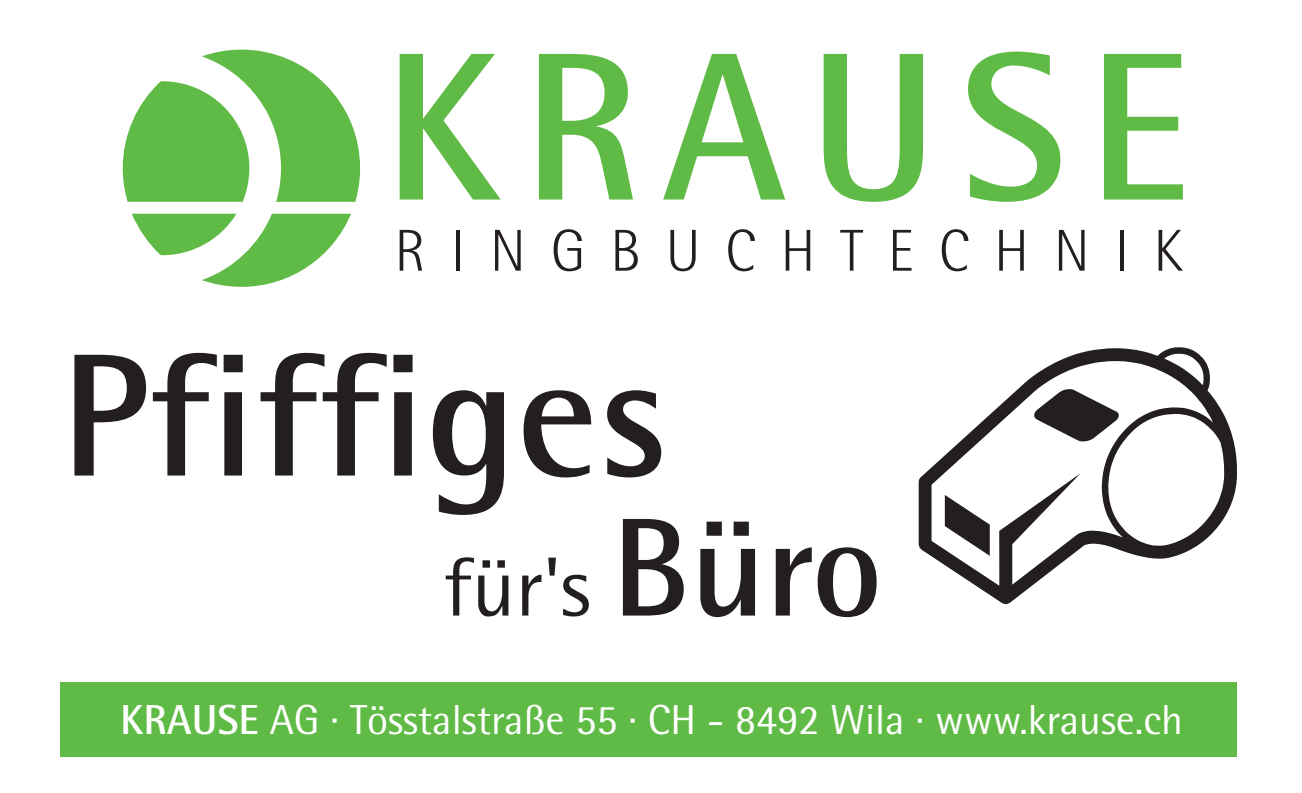
<style>
.page{position:relative;width:1302px;height:793px;background:#fff}
.page>*{position:absolute;margin:0;border:0;box-sizing:border-box;transform-origin:0 0}
.t1{font:700 175px "Rotis Semi Sans";color:#231f20}
.t2{font:84px "Rotis Semi Sans";color:#231f20}
.t3{font:42px "Rotis Semi Sans";color:#fff}
.s1{font-weight:700;font-size:140px}
.s2{font-weight:700}
</style>
<div class="page">
<div style="left:61px;top:682px;width:1175px;height:74px;background:#60bb46"></div>
<svg style="left:399px;top:54px;width:101px;height:145px"></svg>
<svg style="left:539px;top:54px;width:94px;height:145px"></svg>
<svg style="left:663px;top:54px;width:122px;height:145px"></svg>
<svg style="left:823px;top:54px;width:99px;height:148px"></svg>
<svg style="left:968px;top:52px;width:92px;height:150px"></svg>
<svg style="left:1103px;top:54px;width:79px;height:145px"></svg>
<svg style="left:399px;top:230px;width:23px;height:41px"></svg>
<hr style="left:456px;top:230px;width:4px;height:41px;background:#231f20">
<svg style="left:495px;top:230px;width:25px;height:41px"></svg>
<svg style="left:553px;top:229px;width:29px;height:42px"></svg>
<svg style="left:615px;top:230px;width:22px;height:41px"></svg>
<svg style="left:670px;top:230px;width:25px;height:41px"></svg>
<svg style="left:728px;top:229px;width:26px;height:42px"></svg>
<svg style="left:785px;top:230px;width:25px;height:41px"></svg>
<svg style="left:840px;top:230px;width:23px;height:41px"></svg>
<svg style="left:893px;top:230px;width:18px;height:41px"></svg>
<svg style="left:941px;top:229px;width:27px;height:42px"></svg>
<svg style="left:999px;top:230px;width:24px;height:41px"></svg>
<svg style="left:1058px;top:230px;width:26px;height:41px"></svg>
<svg style="left:1120px;top:230px;width:3px;height:41px"></svg>
<svg style="left:1158px;top:230px;width:24px;height:41px"></svg>
<svg style="left:123px;top:50px;width:237px;height:237px;fill:#60bb46"></svg>
<svg style="left:918px;top:347px;width:318px;height:257px"></svg>
<svg style="left:1034px;top:389px;width:84px;height:52px"></svg>
<svg style="left:944px;top:495px;width:45px;height:61px"></svg>
<h1 class="t1" style="left:61px;top:309px;width:609px">Pfiffiges</h1>
<h2 class="t2" style="left:443px;top:538px;width:440px">für's <span class="s1">Büro</span></h2>
<p class="t3" style="left:120px;top:695px;width:1064px"><span class="s2">KRAUSE</span> AG · Tösstalstraße 55 · CH - 8492 Wila · www.krause.ch</p>
</div>
